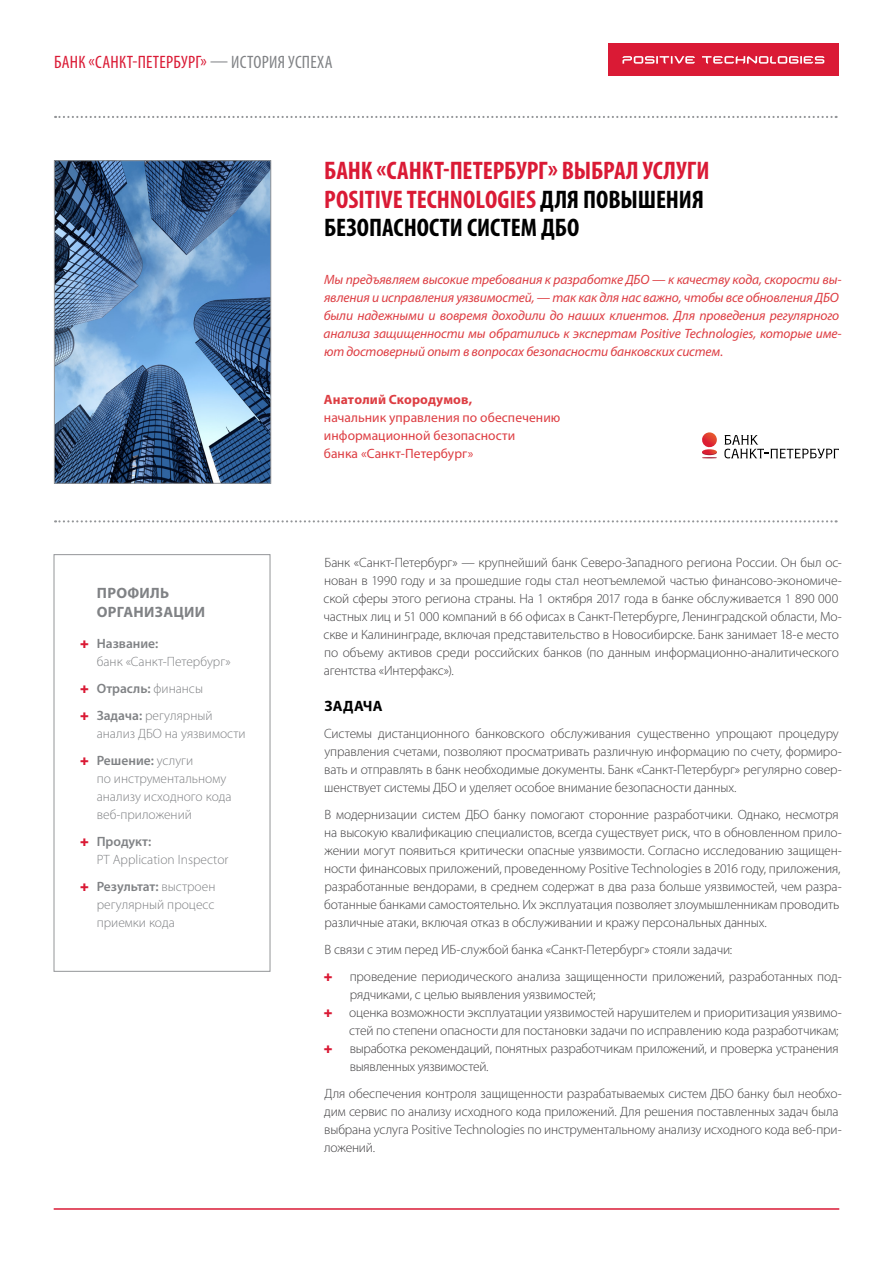
<style>
.page{position:relative;width:893px;height:1263px;background:#fff}
.page>*{position:absolute;margin:0;border:0;box-sizing:border-box;transform-origin:0 0}
.t1{font:700 condensed 25.5px/28.5px "Myriad Pro";color:#da1a35}
.t2{font:condensed 18px "Myriad Pro";letter-spacing:.01em;color:#da1a35}
.t3{font:700 15px/19.5px "Myriad Pro";letter-spacing:.02em;color:#808285}
.t4{font:700 15px "Myriad Pro";letter-spacing:.02em;color:#000}
.t5{font:300 13.5px/18px "Myriad Pro";letter-spacing:-.01em;color:#414042}
.t6{font:italic 13.5px/18px "Myriad Pro";letter-spacing:-.01em;color:#dd3d42}
.t7{font:300 13.5px/27px "Myriad Pro";color:#808285}
.t8{font:13.5px/18px "Myriad Pro";letter-spacing:.005em;color:#dd3d42}
.t9{font:700 13.5px "Myriad Pro";letter-spacing:.01em;color:#dd3d42}
.t10{font:600 13.5px "Myriad Pro";color:#808285}
.s1{color:#808285}
.s2{color:#000}
.s3{font-weight:600}
</style>
<div class="page">
<hr style="left:54px;top:1208px;width:785px;height:2px;background:#da1a35">
<svg style="left:55px;top:116px;width:782px;height:2px"></svg>
<div style="left:608px;top:43px;width:231px;height:33px;background:#da1a35"></div>
<svg style="left:622px;top:56px;width:202px;height:8px"></svg>
<div style="left:54px;top:554px;width:216px;height:418px;border:1px solid #939598"></div>
<img style="left:56px;top:162px;width:213px;height:319px">
<div style="left:54px;top:160px;width:217px;height:323px;border:1px solid #939598"></div>
<svg style="left:55px;top:520px;width:782px;height:2px"></svg>
<svg style="left:702px;top:432px;width:15px;height:26px"></svg>
<svg style="left:724px;top:435px;width:115px;height:23px"></svg>
<h2 class="t2" style="left:54px;top:52px;width:280px">БАНК «САНКТ-ПЕТЕРБУРГ» <span class="s1">— ИСТОРИЯ УСПЕХА</span></h2>
<h1 class="t1" style="left:324px;top:157px;width:387px">БАНК «САНКТ-ПЕТЕРБУРГ» ВЫБРАЛ УСЛУГИ<br>POSITIVE TECHNOLOGIES <span class="s2">ДЛЯ ПОВЫШЕНИЯ<br>БЕЗОПАСНОСТИ СИСТЕМ ДБО</span></h1>
<p class="t3" style="left:97px;top:583px;width:110px">ПРОФИЛЬ<br>ОРГАНИЗАЦИИ</p>
<p class="t10" style="left:97px;top:636px;width:63px">Название:</p>
<p class="t7" style="left:97px;top:648px;width:135px">банк «Санкт-Петербург»<br><span class="s3">Отрасль:</span> финансы<br><span class="s3">Задача:</span> регулярный</p>
<p class="t7" style="left:97px;top:720px;width:150px">анализ ДБО на уязвимости<br><span class="s3">Решение:</span> услуги</p>
<p class="t7" style="left:97px;top:770px;width:136px;line-height:18px">по инструментальному анализу исходного кода веб-приложений</p>
<p class="t10" style="left:97px;top:834px;width:56px">Продукт:</p>
<p class="t7" style="left:97px;top:846px;width:133px">PT Аpplication Inspector<br><span class="s3">Результат:</span> выстроен</p>
<p class="t7" style="left:97px;top:896px;width:119px;line-height:18px">регулярный процесс приемки кода</p>
<p class="t6" style="left:323px;top:271px;width:520px">Мы предъявляем высокие требования к разработке ДБО — к качеству кода, скорости вы&shy;явления и исправления уязвимостей, — так как для нас важно, чтобы все обновления ДБО были надежными и вовремя доходили до наших клиентов. Для проведения регулярного анализа защищенности мы обратились к экспертам Positive Technologies, которые име&shy;ют достоверный опыт в вопросах безопасности банковских систем.</p>
<p class="t9" style="left:324px;top:392px;width:150px">Анатолий Скородумов,</p>
<p class="t8" style="left:324px;top:409px;width:238px">начальник управления по обеспечению информационной безопасности<br>банка «Санкт-Петербург»</p>
<p class="t5" style="left:323px;top:554px;width:520px">Банк «Санкт-Петербург» — крупнейший банк Северо-Западного региона России. Он был ос&shy;нован в 1990 году и за прошедшие годы стал неотъемлемой частью финансово-экономиче&shy;ской сферы этого региона страны. На 1 октября 2017 года в банке обслуживается 1 890 000 частных лиц и 51 000 компаний в 66 офисах в Санкт-Петербурге, Ленинградской области, Мо&shy;скве и Калининграде, включая представительство в Новосибирске. Банк занимает 18-е место по объему активов среди российских банков (по данным информационно-аналитического агентства «Интерфакс»).</p>
<p class="t4" style="left:324px;top:698px;width:60px">ЗАДАЧА</p>
<p class="t5" style="left:324px;top:725px;width:519px">Системы дистанционного банковского обслуживания существенно упрощают процедуру управления счетами, позволяют просматривать различную информацию по счету, формиро&shy;вать и отправлять в банк необходимые документы. Банк «Санкт-Петербург» регулярно совер&shy;шенствует системы ДБО и уделяет особое внимание безопасности данных.</p>
<p class="t5" style="left:324px;top:806px;width:519px">В модернизации систем ДБО банку помогают сторонние разработчики. Однако, несмотря на высокую квалификацию специалистов, всегда существует риск, что в обновленном прило&shy;жении могут появиться критически опасные уязвимости. Согласно исследованию защищен&shy;ности финансовых приложений, проведенному Positive Technologies в 2016 году, приложения, разработанные вендорами, в среднем содержат в два раза больше уязвимостей, чем разра&shy;ботанные банками самостоятельно. Их эксплуатация позволяет злоумышленникам проводить различные атаки, включая отказ в обслуживании и кражу персональных данных.</p>
<p class="t5" style="left:350px;top:936px;width:494px;line-height:27px;text-indent:-25px">В связи с этим перед ИБ-службой банка «Санкт-Петербург» стояли задачи:<br>проведение периодического анализа защищенности приложений, разработанных под-</p>
<p class="t5" style="left:349px;top:986px;width:494px">рядчиками, с целью выявления уязвимостей;<br>оценка возможности эксплуатации уязвимостей нарушителем и приоритизация уязвимо&shy;стей по степени опасности для постановки задачи по исправлению кода разработчикам; выработка рекомендаций, понятных разработчикам приложений, и проверка устранения выявленных уязвимостей.</p>
<p class="t5" style="left:324px;top:1085px;width:519px">Для обеспечения контроля защищенности разрабатываемых систем ДБО банку был необхо&shy;дим сервис по анализу исходного кода приложений. Для решения поставленных задач была выбрана услуга Positive Technologies по инструментальному анализу исходного кода веб-при&shy;ложений.</p>
</div>
